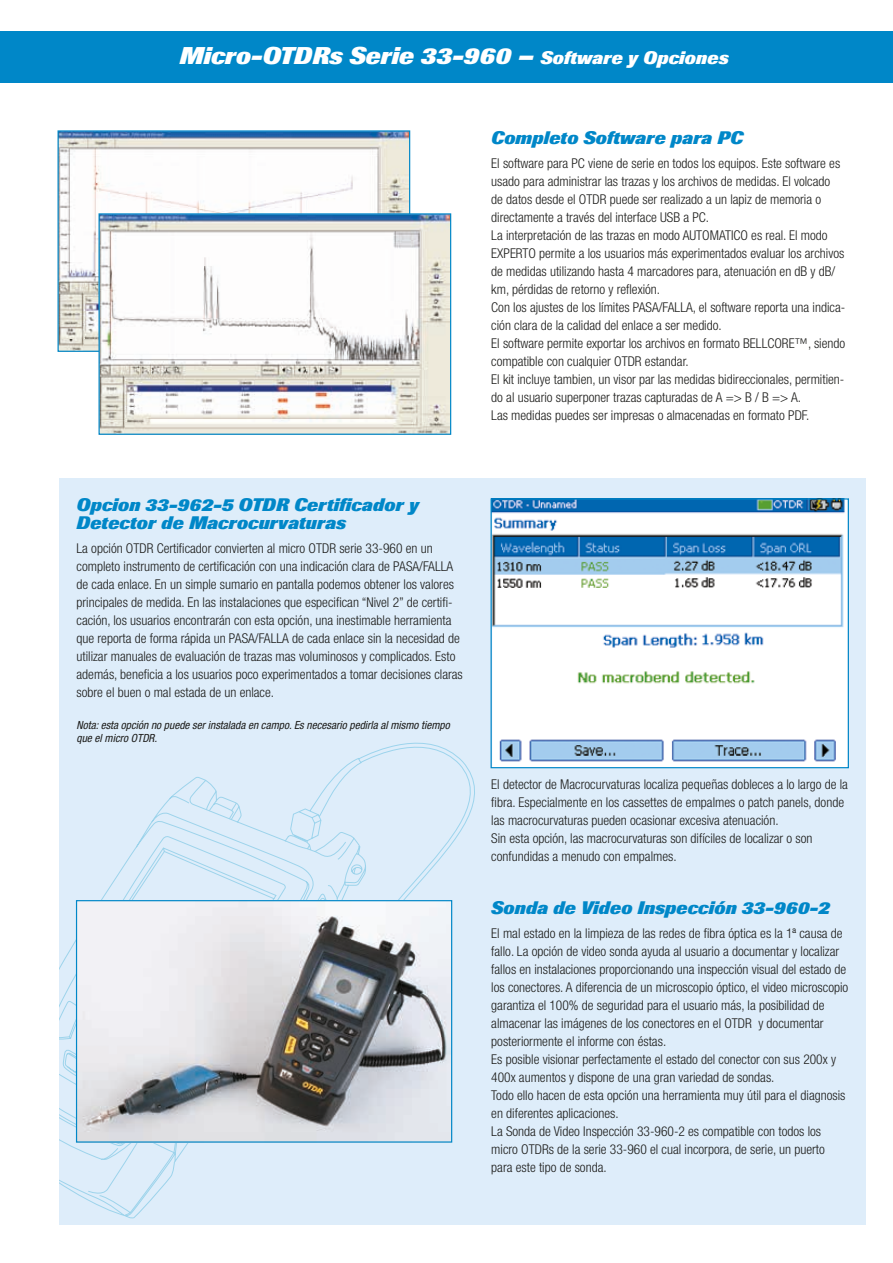
<style>
.page{position:relative;width:893px;height:1263px;background:#fff}
.page>*{position:absolute;margin:0;border:0;box-sizing:border-box;transform-origin:0 0}
.t1{font:italic 800 24px "Imago";color:#fff}
.t2{font:italic 800 18px/18px "Imago";color:#0087c8}
.t3{font:300 condensed 13.5px/18px "Helvetica Neue LT Std";color:#1d1d1b}
.t4{font:italic condensed 11.25px/13.5px "Helvetica Neue LT Std";color:#1d1d1b}
.s1{font-size:18px}
</style>
<div class="page">
<div style="left:58px;top:478px;width:808px;height:747px;background:#deedfa"></div>
<div style="left:0;top:32px;width:123px;height:51px;background:#0087c8"></div>
<div style="left:58px;top:32px;width:835px;height:51px;background:#0087c8"></div>
<img style="left:60px;top:132px;width:348px;height:218px">
<img style="left:493px;top:500px;width:354px;height:266px">
<div style="left:491px;top:498px;width:358px;height:270px;border:1px solid #0087c8"></div>
<img style="left:101px;top:215px;width:348px;height:218px">
<div style="left:99px;top:213px;width:352px;height:222px;border:1px solid #0087c8"></div>
<svg style="left:58px;top:777px;width:309px;height:443px"></svg>
<svg style="left:290px;top:742px;width:185px;height:372px"></svg>
<img style="left:78px;top:902px;width:372px;height:238px">
<div style="left:76px;top:900px;width:376px;height:242px;border:1px solid #0087c8"></div>
<h1 class="t1" style="left:179px;top:42px;width:550px">Micro-OTDRs Serie 33-960 – <span class="s1">Software y Opciones</span></h1>
<h2 class="t2" style="left:491px;top:129px;width:253px">Completo Software para PC</h2>
<p class="t3" style="left:491px;top:154px;width:355px">El software para PC viene de serie en todos los equipos. Este software es usado para administrar las trazas y los archivos de medidas. El volcado de datos desde el OTDR puede ser realizado a un lapiz de memoria o directamente a través del interface USB a PC.<br>La interpretación de las trazas en modo AUTOMATICO es real. El modo EXPERTO permite a los usuarios más experimentados evaluar los archivos de medidas utilizando hasta 4 marcadores para, atenuación en dB y dB/ km, pérdidas de retorno y reflexión.<br>Con los ajustes de los límites PASA/FALLA, el software reporta una indica&shy;ción clara de la calidad del enlace a ser medido.<br>El software permite exportar los archivos en formato BELLCORE™, siendo compatible con cualquier OTDR estandar.<br>El kit incluye tambien, un visor par las medidas bidireccionales, permitien&shy;do al usuario superponer trazas capturadas de A =&gt; B / B =&gt; A.<br>Las medidas puedes ser impresas o almacenadas en formato PDF.</p>
<h2 class="t2" style="left:77px;top:496px;width:344px">Opcion 33-962-5 OTDR Certificador y<br>Detector de Macrocurvaturas</h2>
<p class="t3" style="left:77px;top:539px;width:388px">La opción OTDR Certificador convierten al micro OTDR serie 33-960 en un completo instrumento de certificación con una indicación clara de PASA/FALLA de cada enlace. En un simple sumario en pantalla podemos obtener los valores principales de medida. En las instalaciones que especifican “Nivel 2” de certifi&shy;cación, los usuarios encontrarán con esta opción, una inestimable herramienta que reporta de forma rápida un PASA/FALLA de cada enlace sin la necesidad de utilizar manuales de evaluación de trazas mas voluminosos y complicados. Esto además, beneficia a los usuarios poco experimentados a tomar decisiones claras sobre el buen o mal estada de un enlace.</p>
<p class="t4" style="left:77px;top:718px;width:375px">Nota: esta opción no puede ser instalada en campo. Es necesario pedirla al mismo tiempo que el micro OTDR.</p>
<p class="t3" style="left:491px;top:775px;width:358px">El detector de Macrocurvaturas localiza pequeñas dobleces a lo largo de la fibra. Especialmente en los cassettes de empalmes o patch panels, donde las macrocurvaturas pueden ocasionar excesiva atenuación.<br>Sin esta opción, las macrocurvaturas son difíciles de localizar o son confundidas a menudo con empalmes.</p>
<h2 class="t2" style="left:491px;top:899px;width:340px">Sonda de Video Inspección 33-960-2</h2>
<p class="t3" style="left:491px;top:924px;width:359px">El mal estado en la limpieza de las redes de fibra óptica es la 1ª causa de fallo. La opción de video sonda ayuda al usuario a documentar y localizar fallos en instalaciones proporcionando una inspección visual del estado de los conectores. A diferencia de un microscopio óptico, el video microscopio garantiza el 100% de seguridad para el usuario más, la posibilidad de almacenar las imágenes de los conectores en el OTDR y documentar posteriormente el informe con éstas.<br>Es posible visionar perfectamente el estado del conector con sus 200x y 400x aumentos y dispone de una gran variedad de sondas.<br>Todo ello hacen de esta opción una herramienta muy útil para el diagnosis en diferentes aplicaciones.<br>La Sonda de Video Inspección 33-960-2 es compatible con todos los micro OTDRs de la serie 33-960 el cual incorpora, de serie, un puerto para este tipo de sonda.</p>
</div>
